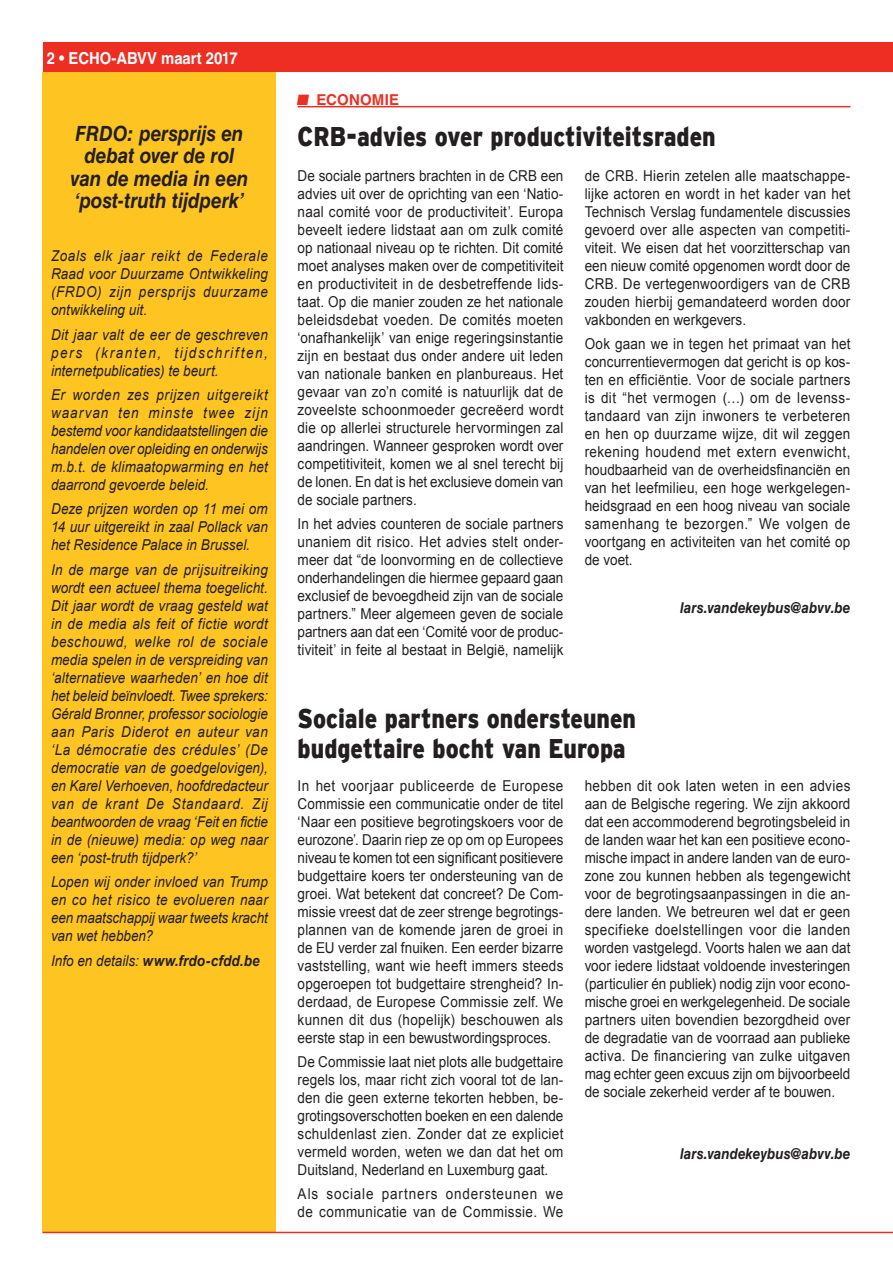
<style>
.page{position:relative;width:893px;height:1263px;background:#fff}
.page>*{position:absolute;margin:0;border:0;box-sizing:border-box;transform-origin:0 0}
.TITEL_18_20{font:900 27px/30px "Interstate";color:#231f20;scale:.85 1}
.KADERTEKST_10_12{font:italic 700 21px/22.5px "Helvetica LT Std";letter-spacing:-.005em;color:#231f20;text-align:center;scale:.9 1}
.t1{font:700 16.5px "Helvetica LT Std";color:#fff;scale:.9 1}
.BODY_ECHO_10_12{font:15px/18px "Arial";letter-spacing:.005em;color:#231f20;text-align:justify;scale:.9 1}
.KADERTEKST_10_12-2{font:italic 15px/18px "Arial";letter-spacing:.005em;color:#231f20;text-align:justify;scale:.9 1}
.BODY_ECHO_10_12-2{font:15px/18px "Arial";letter-spacing:.05em;color:#231f20;scale:.9 1}
.BODY_ECHO_10_12-3{font:italic 700 15px "Helvetica LT Std";color:#231f20;scale:.9 1}
.KADERTEKST_10_12-3{font:italic 700 15px "Arial";letter-spacing:.01em;color:#231f20;scale:.9 1}
.t2{font:700 15px "Helvetica LT Std";letter-spacing:.01em;color:#ee2e22}
.s1{font-weight:400}
</style>
<div class="page">
<div style="left:43px;top:43px;width:850px;height:29px;background:#ee2e22"></div>
<div style="left:43px;top:72px;width:233px;height:1161px;background:#fec422"></div>
<hr style="left:43px;top:1232px;width:850px;height:1px;background:#ee2e22">
<hr style="left:298px;top:106px;width:552px;height:1px;background:#ee2e22">
<p class="t1" style="left:47px;top:48px;width:214px">2 • ECHO-ABVV maart 2017</p>
<p class="KADERTEKST_10_12" style="left:70px;top:122px;width:199px">FRDO: persprijs en debat over de rol van de media in een ‘post-truth tijdperk’</p>
<p class="KADERTEKST_10_12-2" style="left:51px;top:247px;width:242px">Zoals elk jaar reikt de Federale Raad voor Duurzame Ontwikkeling (FRDO) zijn persprijs duurzame ontwikkeling uit.</p>
<p class="KADERTEKST_10_12-2" style="left:51px;top:326px;width:242px">Dit jaar valt de eer de geschreven pers (kranten, tijdschriften, internetpublicaties) te beurt.</p>
<p class="KADERTEKST_10_12-2" style="left:51px;top:386px;width:242px">Er worden zes prijzen uitgereikt waarvan ten minste twee zijn bestemd voor kandidaatstellingen die handelen over opleiding en onderwijs m.b.t. de klimaatopwarming en het daarrond gevoerde beleid.</p>
<p class="KADERTEKST_10_12-2" style="left:51px;top:500px;width:242px">Deze prijzen worden op 11 mei om 14 uur uitgereikt in zaal Pollack van het Residence Palace in Brussel.</p>
<p class="KADERTEKST_10_12-2" style="left:51px;top:561px;width:242px">In de marge van de prijsuitreiking wordt een actueel thema toegelicht.<br>Dit jaar wordt de vraag gesteld wat in de media als feit of fictie wordt beschouwd, welke rol de sociale media spelen in de verspreiding van ‘alternatieve waarheden’ en hoe dit het beleid beïnvloedt. Twee sprekers:<br>Gérald Bronner, professor sociologie aan Paris Diderot en auteur van ‘La démocratie des crédules’ (De democratie van de goedgelovigen), en Karel Verhoeven, hoofdredacteur van de krant De Standaard. Zij beantwoorden de vraag ‘Feit en fictie in de (nieuwe) media: op weg naar een ‘post-truth tijdperk?’</p>
<p class="KADERTEKST_10_12-2" style="left:51px;top:873px;width:242px">Lopen wij onder invloed van Trump en co het risico te evolueren naar een maatschappij waar tweets kracht van wet hebben?</p>
<p class="KADERTEKST_10_12-3" style="left:51px;top:950px;width:233px"><span class="s1">Info en details:</span> www.frdo-cfdd.be</p>
<p class="t2" style="left:297px;top:90px;width:104px">■ ECONOMIE</p>
<p class="TITEL_18_20" style="left:298px;top:121px;width:493px">CRB-advies over productiviteitsraden</p>
<p class="BODY_ECHO_10_12" style="left:298px;top:167px;width:297px">De sociale partners brachten in de CRB een advies uit over de oprichting van een ‘Natio&shy;naal comité voor de productiviteit’. Europa beveelt iedere lidstaat aan om zulk comité op nationaal niveau op te richten. Dit comité moet analyses maken over de competitiviteit en productiviteit in de desbetreffende lids&shy;taat. Op die manier zouden ze het nationale beleidsdebat voeden. De comités moeten ‘onafhankelijk’ van enige regeringsinstantie zijn en bestaat dus onder andere uit leden van nationale banken en planbureaus. Het gevaar van zo’n comité is natuurlijk dat de zoveelste schoonmoeder gecreëerd wordt die op allerlei structurele hervormingen zal aandringen. Wanneer gesproken wordt over competitiviteit, komen we al snel terecht bij de lonen. En dat is het exclusieve domein van de sociale partners.</p>
<p class="BODY_ECHO_10_12" style="left:298px;top:515px;width:297px">In het advies counteren de sociale partners unaniem dit risico. Het advies stelt onder&shy;meer dat “de loonvorming en de collectieve onderhandelingen die hiermee gepaard gaan exclusief de bevoegdheid zijn van de sociale partners.” Meer algemeen geven de sociale partners aan dat een ‘Comité voor de produc&shy;tiviteit’ in feite al bestaat in België, namelijk</p>
<p class="BODY_ECHO_10_12" style="left:585px;top:167px;width:297px">de CRB. Hierin zetelen alle maatschappe&shy;lijke actoren en wordt in het kader van het Technisch Verslag fundamentele discussies gevoerd over alle aspecten van competiti&shy;viteit. We eisen dat het voorzitterschap van een nieuw comité opgenomen wordt door de CRB. De vertegenwoordigers van de CRB zouden hierbij gemandateerd worden door vakbonden en werkgevers.</p>
<p class="BODY_ECHO_10_12" style="left:585px;top:335px;width:297px">Ook gaan we in tegen het primaat van het concurrentievermogen dat gericht is op kos&shy;ten en efficiëntie. Voor de sociale partners is dit “het vermogen (…) om de levenss&shy;tandaard van zijn inwoners te verbeteren en hen op duurzame wijze, dit wil zeggen rekening houdend met extern evenwicht, houdbaarheid van de overheidsfinanciën en van het leefmilieu, een hoge werkgelegen&shy;heidsgraad en een hoog niveau van sociale samenhang te bezorgen.” We volgen de voortgang en activiteiten van het comité op de voet.</p>
<p class="BODY_ECHO_10_12-3" style="left:680px;top:598px;width:191px">lars.vandekeybus@abvv.be</p>
<p class="TITEL_18_20" style="left:298px;top:703px;width:400px">Sociale partners ondersteunen budgettaire bocht van Europa</p>
<p class="BODY_ECHO_10_12" style="left:298px;top:776px;width:297px">In het voorjaar publiceerde de Europese Commissie een communicatie onder de titel ‘Naar een positieve begrotingskoers voor de eurozone’. Daarin riep ze op om op Europees niveau te komen tot een significant positievere budgettaire koers ter ondersteuning van de groei. Wat betekent dat concreet? De Com&shy;missie vreest dat de zeer strenge begrotings&shy;plannen van de komende jaren de groei in de EU verder zal fnuiken. Een eerder bizarre vaststelling, want wie heeft immers steeds opgeroepen tot budgettaire strengheid? In&shy;derdaad, de Europese Commissie zelf. We kunnen dit dus (hopelijk) beschouwen als eerste stap in een bewustwordingsproces.</p>
<p class="BODY_ECHO_10_12" style="left:298px;top:1053px;width:297px">De Commissie laat niet plots alle budgettaire regels los, maar richt zich vooral tot de lan&shy;den die geen externe tekorten hebben, be&shy;grotingsoverschotten boeken en een dalende schuldenlast zien. Zonder dat ze expliciet vermeld worden, weten we dan dat het om Duitsland, Nederland en Luxemburg gaat.</p>
<p class="BODY_ECHO_10_12-2" style="left:298px;top:1185px;width:297px">Als sociale partners ondersteunen we de communicatie van de Commissie. We</p>
<p class="BODY_ECHO_10_12" style="left:585px;top:776px;width:297px">hebben dit ook laten weten in een advies aan de Belgische regering. We zijn akkoord dat een accommoderend begrotingsbeleid in de landen waar het kan een positieve econo&shy;mische impact in andere landen van de euro&shy;zone zou kunnen hebben als tegengewicht voor de begrotingsaanpassingen in die an&shy;dere landen. We betreuren wel dat er geen specifieke doelstellingen voor die landen worden vastgelegd. Voorts halen we aan dat voor iedere lidstaat voldoende investeringen (particulier én publiek) nodig zijn voor econo&shy;mische groei en werkgelegenheid. De sociale partners uiten bovendien bezorgdheid over de degradatie van de voorraad aan publieke activa. De financiering van zulke uitgaven mag echter geen excuus zijn om bijvoorbeeld de sociale zekerheid verder af te bouwen.</p>
<p class="BODY_ECHO_10_12-3" style="left:680px;top:1145px;width:191px">lars.vandekeybus@abvv.be</p>
</div>
